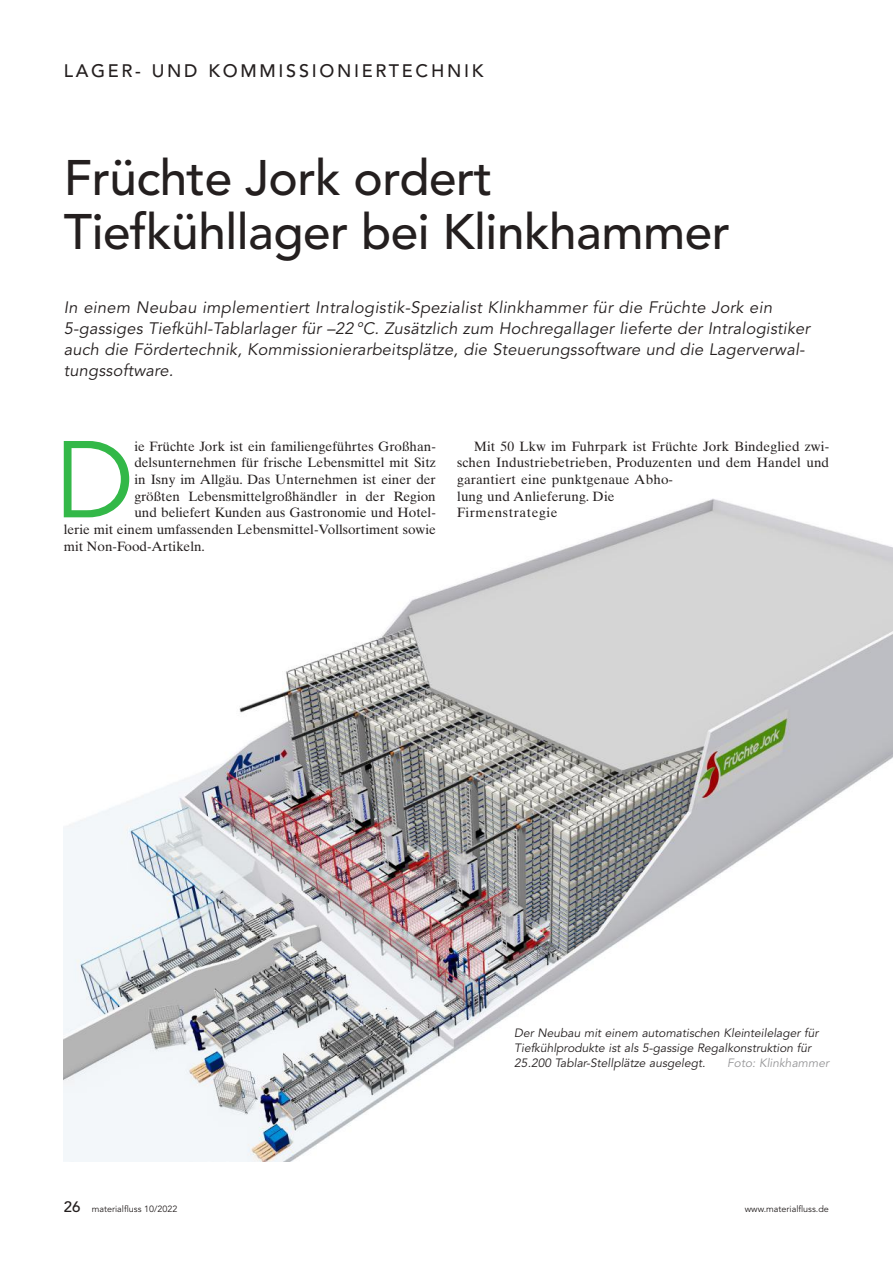
<style>
.page{position:relative;width:893px;height:1263px;background:#fff}
.page>*{position:absolute;margin:0;border:0;box-sizing:border-box;transform-origin:0 0}
.t1{font:107.85px "Avenir LT Std";color:#33b848}
.t2{font:500 49.5px/54px "Avenir LT Std";letter-spacing:-.01em;color:#241f1f}
.t3{font:500 18px "Avenir LT Std";letter-spacing:.15em;color:#241f1f}
.t4{font:italic 16.5px/21px "Avenir LT Std";letter-spacing:.01em;color:#241f1f}
.t5{font:500 15px "Avenir LT Std";color:#241f1f}
.t6{font:13.5px/16.6px "Times Ten LT Std";color:#241f1f}
.t7{font:italic 12px/15px "Avenir LT Std";color:#241f1f}
.t8{font:italic 12px "Avenir LT Std";color:#969698}
.t9{font:9px "Avenir LT Std";color:#241f1f}
</style>
<div class="page">
<img style="left:64px;top:498px;width:829px;height:663px">
<h3 class="t3" style="left:64px;top:61px;width:421px">LAGER- UND KOMMISSIONIERTECHNIK</h3>
<h2 class="t2" style="left:64px;top:152px;width:668px">Früchte Jork ordert<br>Tiefkühllager bei Klinkhammer</h2>
<p class="t4" style="left:64px;top:297px;width:748px">In einem Neubau implementiert Intralogistik-Spezialist Klinkhammer für die Früchte Jork ein 5-gassiges Tiefkühl-Tablarlager für –22 °C. Zusätzlich zum Hochregallager lieferte der Intralogistiker auch die Fördertechnik, Kommissionierarbeitsplätze, die Steuerungssoftware und die Lagerverwal&shy;tungssoftware.</p>
<h1 class="t1" style="left:55px;top:418px;width:81px">D</h1>
<p class="t6" style="left:134px;top:438px;width:303px">ie Früchte Jork ist ein familiengeführtes Großhan-</p>
<p class="t6" style="left:134px;top:454px;width:303px">delsunternehmen für frische Lebensmittel mit Sitz</p>
<p class="t6" style="left:134px;top:471px;width:303px">in Isny im Allgäu. Das Unternehmen ist einer der</p>
<p class="t6" style="left:134px;top:488px;width:303px">größten Lebensmittelgroßhändler in der Region</p>
<p class="t6" style="left:134px;top:504px;width:303px">und beliefert Kunden aus Gastronomie und Hotel-</p>
<p class="t6" style="left:64px;top:521px;width:374px">lerie mit einem umfassenden Lebensmittel-Vollsortiment sowie</p>
<p class="t6" style="left:64px;top:538px;width:143px">mit Non-Food-Artikeln.</p>
<p class="t6" style="left:457px;top:438px;width:374px;text-indent:17px">Mit 50 Lkw im Fuhrpark ist Früchte Jork Bindeglied zwi&shy;schen Industriebetrieben, Produzenten und dem Handel und garantiert eine punktgenaue Abho-<br>lung und Anlieferung. Die<br>Firmenstrategie</p>
<p class="t7" style="left:514px;top:1025px;width:305px">Der Neubau mit einem automatischen Kleinteilelager für<br>Tiefkühlprodukte ist als 5-gassige Regalkonstruktion für<br>25.200 Tablar-Stellplätze ausgelegt.</p>
<p class="t8" style="left:727px;top:1055px;width:103px">Foto: Klinkhammer</p>
<p class="t5" style="left:64px;top:1198px;width:18px">26</p>
<p class="t9" style="left:92px;top:1204px;width:87px">materialfluss 10/2022</p>
<p class="t9" style="left:745px;top:1204px;width:86px">www.materialfluss.de</p>
</div>
